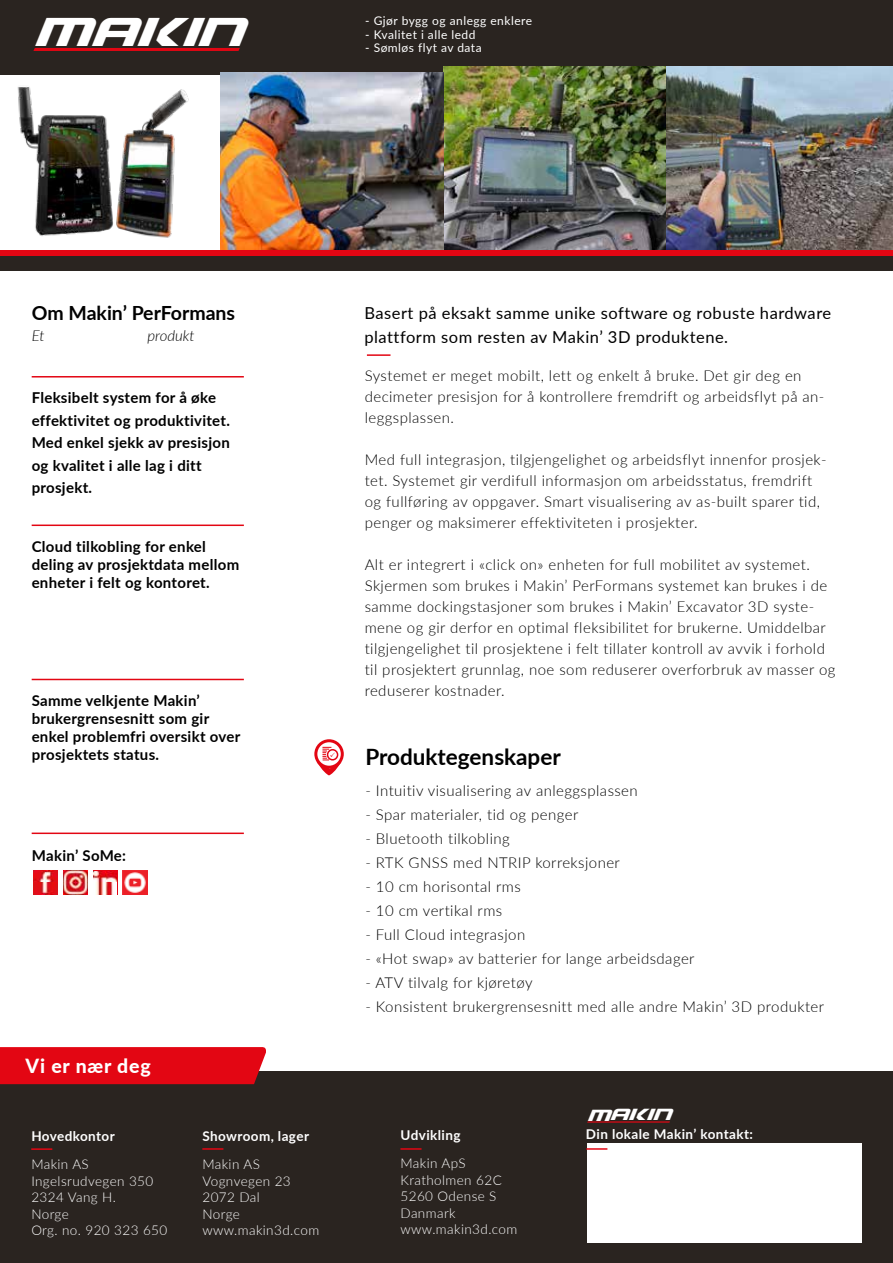
<style>
.page{position:relative;width:893px;height:1263px;background:#fff}
.page>*{position:absolute;margin:0;border:0;box-sizing:border-box;transform-origin:0 0}
.t1{font:italic 43.8px "Gunship";color:#fff}
.t2{font:700 22.5px "Lato";color:#000}
.t3{font:700 19.5px "Lato";color:#000}
.t4{font:800 19.5px "Lato";letter-spacing:.04em;color:#fff}
.t5{font:italic 17.55px "Gunship";color:#fff}
.t6{font:16.5px/24px "Lato";letter-spacing:.03em;color:#000}
.t7{font:300 15px/21px "Lato";letter-spacing:.03em;color:#000}
.t8{font:700 15px/18px "Lato";letter-spacing:.02em;color:#000}
.t9{font:italic 300 15px "Lato";color:#000}
.t10{font:300 13.5px/16.5px "Lato";letter-spacing:.03em;color:#fff}
.t11{font:700 13.5px "Lato";letter-spacing:.03em;color:#fff}
.t12{font:12px "Lato";letter-spacing:.04em;color:#fff}
</style>
<div class="page">
<div style="left:0;top:0;width:893px;height:75px;background:#2a2420"></div>
<img style="left:444px;top:66px;width:222px;height:184px">
<img style="left:666px;top:66px;width:227px;height:184px">
<img style="left:17px;top:87px;width:172px;height:151px">
<img style="left:221px;top:73px;width:223px;height:177px">
<svg style="left:33px;top:48px;width:207px;height:3px"></svg>
<div style="left:0;top:250px;width:893px;height:6px;background:#e30613"></div>
<div style="left:0;top:256px;width:893px;height:14px;background:#2a2420"></div>
<div style="left:314px;top:739px;width:30px;height:30px;border:3px solid #e30613;border-radius:50%"></div>
<hr style="left:32px;top:376px;width:212px;height:1px;background:#e30613">
<hr style="left:32px;top:524px;width:212px;height:2px;background:#e30613">
<hr style="left:32px;top:679px;width:212px;height:1px;background:#e30613">
<hr style="left:32px;top:832px;width:212px;height:2px;background:#e30613">
<svg style="left:93px;top:870px;width:24px;height:25px"></svg>
<svg style="left:94px;top:871px;width:23px;height:23px"></svg>
<svg style="left:33px;top:870px;width:55px;height:25px"></svg>
<img style="left:123px;top:870px;width:24px;height:24px">
<div style="left:0;top:1071px;width:893px;height:192px;background:#2a2420"></div>
<div style="left:0;top:1047px;width:266px;height:37px;background:#e30613"></div>
<div style="left:587px;top:1143px;width:274px;height:99px;background:#fff"></div>
<hr style="left:586px;top:1148px;width:21px;height:2px;background:#e30613">
<svg style="left:587px;top:1121px;width:83px;height:1px"></svg>
<hr style="left:31px;top:1148px;width:21px;height:2px;background:#e30613">
<hr style="left:202px;top:1148px;width:21px;height:2px;background:#e30613">
<hr style="left:400px;top:1148px;width:22px;height:2px;background:#e30613">
<hr style="left:367px;top:354px;width:23px;height:2px;background:#e30613">
<svg style="left:317px;top:747px;width:25px;height:28px"></svg>
<h1 class="t1" style="left:33px;top:6px;width:210px">MAKIN</h1>
<p class="t12" style="left:365px;top:12px;width:168px">- Gjør bygg og anlegg enklere</p>
<p class="t12" style="left:365px;top:26px;width:112px">- Kvalitet i alle ledd</p>
<p class="t12" style="left:365px;top:39px;width:118px">- Sømløs flyt av data</p>
<h3 class="t3" style="left:32px;top:299px;width:205px">Om Makin’ PerFormans</h3>
<p class="t9" style="left:32px;top:326px;width:14px">Et</p>
<p class="t9" style="left:147px;top:326px;width:49px">produkt</p>
<p class="t8" style="left:32px;top:386px;width:200px;line-height:22.5px">Fleksibelt system for å øke effektivitet og produktivitet.<br>Med enkel sjekk av presisjon og kvalitet i alle lag i ditt prosjekt.</p>
<p class="t8" style="left:32px;top:536px;width:209px">Cloud tilkobling for enkel deling av prosjektdata mellom enheter i felt og kontoret.</p>
<p class="t8" style="left:32px;top:691px;width:210px">Samme velkjente Makin’ brukergrensesnitt som gir enkel problemfri oversikt over prosjektets status.</p>
<p class="t8" style="left:32px;top:845px;width:96px">Makin’ SoMe:</p>
<h3 class="t4" style="left:26px;top:1051px;width:127px">Vi er nær deg</h3>
<p class="t11" style="left:31px;top:1126px;width:85px">Hovedkontor</p>
<p class="t10" style="left:31px;top:1155px;width:137px">Makin AS<br>Ingelsrudvegen 350<br>2324 Vang H.<br>Norge<br>Org. no. 920 323 650</p>
<p class="t11" style="left:202px;top:1126px;width:108px">Showroom, lager</p>
<p class="t10" style="left:202px;top:1155px;width:118px">Makin AS<br>Vognvegen 23<br>2072 Dal<br>Norge www.makin3d.com</p>
<p class="t6" style="left:364px;top:300px;width:468px">Basert på eksakt samme unike software og robuste hardware plattform som resten av Makin’ 3D produktene.</p>
<p class="t7" style="left:365px;top:364px;width:461px">Systemet er meget mobilt, lett og enkelt å bruke. Det gir deg en decimeter presisjon for å kontrollere fremdrift og arbeidsflyt på an&shy;leggsplassen.</p>
<p class="t7" style="left:365px;top:448px;width:463px">Med full integrasjon, tilgjengelighet og arbeidsflyt innenfor prosjek&shy;tet. Systemet gir verdifull informasjon om arbeidsstatus, fremdrift og fullføring av oppgaver. Smart visualisering av as-built sparer tid, penger og maksimerer effektiviteten i prosjekter.</p>
<p class="t7" style="left:365px;top:553px;width:472px">Alt er integrert i «click on» enheten for full mobilitet av systemet.<br>Skjermen som brukes i Makin’ PerFormans systemet kan brukes i de samme dockingstasjoner som brukes i Makin’ Excavator 3D syste&shy;mene og gir derfor en optimal fleksibilitet for brukerne. Umiddelbar tilgjengelighet til prosjektene i felt tillater kontroll av avvik i forhold til prosjektert grunnlag, noe som reduserer overforbruk av masser og reduserer kostnader.</p>
<h2 class="t2" style="left:365px;top:740px;width:197px">Produktegenskaper</h2>
<p class="t7" style="left:365px;top:780px;width:274px">- Intuitiv visualisering av anleggsplassen</p>
<p class="t7" style="left:365px;top:804px;width:215px">- Spar materialer, tid og penger</p>
<p class="t7" style="left:365px;top:828px;width:146px">- Bluetooth tilkobling</p>
<p class="t7" style="left:365px;top:852px;width:256px">- RTK GNSS med NTRIP korreksjoner</p>
<p class="t7" style="left:365px;top:876px;width:157px">- 10 cm horisontal rms</p>
<p class="t7" style="left:365px;top:900px;width:138px">- 10 cm vertikal rms</p>
<p class="t7" style="left:365px;top:924px;width:161px">- Full Cloud integrasjon</p>
<p class="t7" style="left:365px;top:948px;width:331px">- «Hot swap» av batterier for lange arbeidsdager</p>
<p class="t7" style="left:365px;top:972px;width:169px">- ATV tilvalg for kjøretøy</p>
<p class="t7" style="left:365px;top:996px;width:460px">- Konsistent brukergrensesnitt med alle andre Makin’ 3D produkter</p>
<p class="t11" style="left:401px;top:1125px;width:61px">Udvikling</p>
<p class="t10" style="left:401px;top:1155px;width:118px">Makin ApS<br>Kratholmen 62C<br>5260 Odense S<br>Danmark www.makin3d.com</p>
<p class="t5" style="left:587px;top:1104px;width:85px">MAKIN</p>
<p class="t11" style="left:586px;top:1124px;width:168px">Din lokale Makin’ kontakt:</p>
</div>
